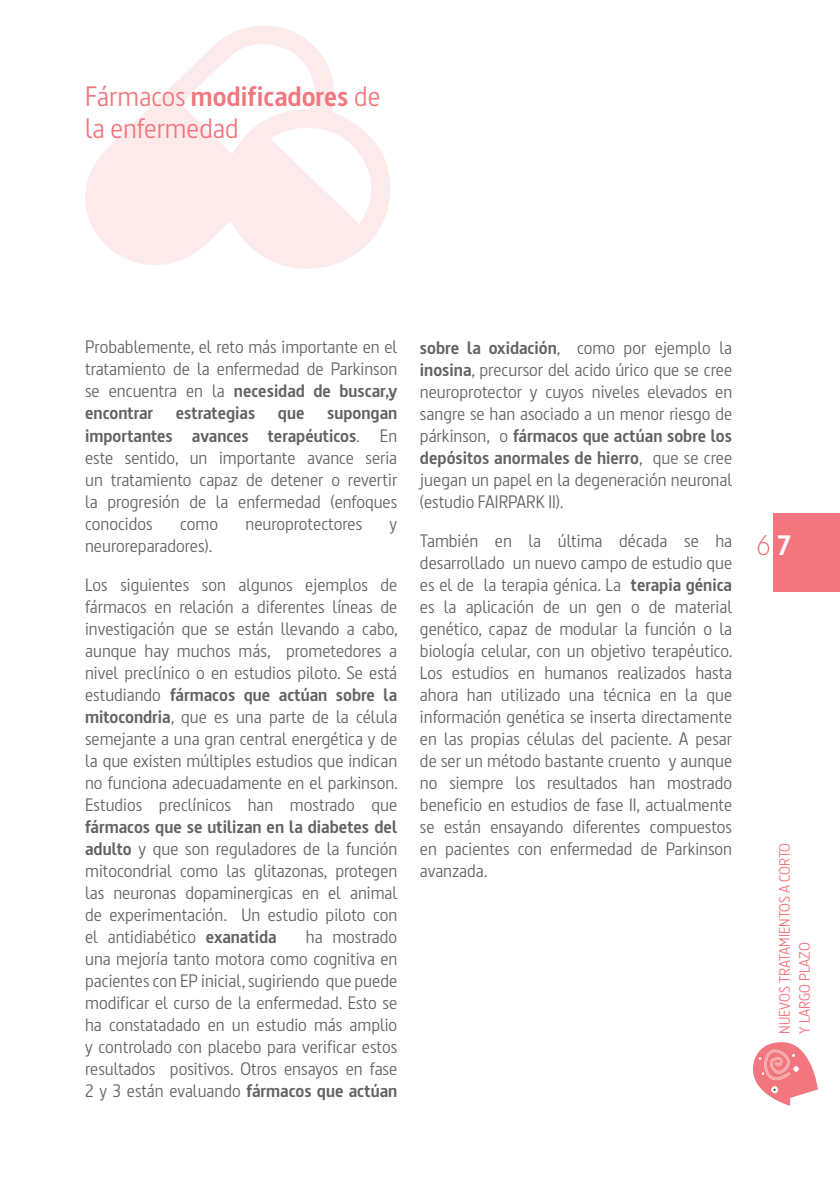
<style>
.page{position:relative;width:840px;height:1191px;background:#fff}
.page>*{position:absolute;margin:0;border:0;box-sizing:border-box;transform-origin:0 0}
.INDICE{font:300 28.4px "Dsignes";color:#f2767e}
._03_Subtítulo_capítu{font:28px/32px "Dsignes";color:#f2767e}
._06_Texto_común_J{font:18px/22px "Dsignes";color:#636366;text-align:justify}
._06_Texto_común_J-2{font:700 18px "Dsignes";color:#636366}
.INDICE-2{font:15px/20px "Dsignes";color:#f2767e}
.s1{font-weight:700}
.s2{font-weight:700;font-size:28px;color:#fff}
</style>
<div class="page">
<div style="left:773px;top:513px;width:66px;height:79px;background:#f2767e"></div>
<svg style="left:753px;top:1042px;width:64px;height:64px"></svg>
<svg style="left:85px;top:25px;width:305px;height:244px;fill:#fdebec"></svg>
<p class="_03_Subtítulo_capítu" style="left:85px;top:80px;width:296px">Fármacos <span class="s1">modificadores</span> de la enfermedad</p>
<p class="_06_Texto_común_J" style="left:85px;top:336px;width:313px">Probablemente, el reto más importante en el tratamiento de la enfermedad de Parkinson se encuentra en la <span class="s1">necesidad de buscar,y encontrar</span></p>
<p class="_06_Texto_común_J-2" style="left:176px;top:403px;width:81px">estrategias</p>
<p class="_06_Texto_común_J-2" style="left:278px;top:403px;width:28px">que</p>
<p class="_06_Texto_común_J" style="left:85px;top:402px;width:313px;text-indent:242px"><span class="s1">supongan importantes avances terapéuticos</span>. En este sentido, un importante avance seria un tratamiento capaz de detener o revertir la progresión de la enfermedad (enfoques conocidos</p>
<p class="_06_Texto_común_J" style="left:180px;top:512px;width:39px">como</p>
<p class="_06_Texto_común_J" style="left:245px;top:512px;width:118px">neuroprotectores</p>
<p class="_06_Texto_común_J" style="left:389px;top:512px;width:9px">y</p>
<p class="_06_Texto_común_J" style="left:85px;top:534px;width:129px">neuroreparadores).</p>
<p class="_06_Texto_común_J" style="left:85px;top:573px;width:314px">Los siguientes son algunos ejemplos de fármacos en relación a diferentes líneas de investigación que se están llevando a cabo, aunque hay muchos más, prometedores a nivel preclínico o en estudios piloto. Se está estudiando <span class="s1">fármacos que actúan sobre la mitocondria</span>, que es una parte de la célula semejante a una gran central energética y de la que existen múltiples estudios que indican no funciona adecuadamente en el parkinson.<br>Estudios preclínicos han mostrado que <span class="s1">fármacos que se utilizan en la diabetes del adulto</span> y que son reguladores de la función mitocondrial como las glitazonas, protegen las neuronas dopaminergicas en el animal de experimentación. Un estudio piloto con el antidiabético <span class="s1">exanatida</span></p>
<p class="_06_Texto_común_J" style="left:85px;top:925px;width:313px;text-indent:220px">ha mostrado una mejoría tanto motora como cognitiva en pacientes con EP inicial, sugiriendo que puede modificar el curso de la enfermedad. Esto se ha constatadado en un estudio más amplio y controlado con placebo para verificar estos resultados positivos. Otros ensayos en fase 2 y 3 están evaluando <span class="s1">fármacos que actúan</span></p>
<p class="_06_Texto_común_J" style="left:420px;top:336px;width:313px"><span class="s1">sobre la oxidación</span>, como por ejemplo la <span class="s1">inosina</span>, precursor del acido úrico que se cree neuroprotector y cuyos niveles elevados en sangre se han asociado a un menor riesgo de párkinson, o <span class="s1">fármacos que actúan sobre los depósitos anormales de hierro</span>, que se cree juegan un papel en la degeneración neuronal (estudio FAIRPARK II).</p>
<p class="_06_Texto_común_J" style="left:420px;top:529px;width:314px">También en la última década se ha desarrollado un nuevo campo de estudio que es el de la terapia génica. La <span class="s1">terapia génica </span>es la aplicación de un gen o de material genético, capaz de modular la función o la biología celular, con un objetivo terapéutico.<br>Los estudios en humanos realizados hasta ahora han utilizado una técnica en la que información genética se inserta directamente en las propias células del paciente. A pesar de ser un método bastante cruento y aunque no siempre los resultados han mostrado beneficio en estudios de fase II, actualmente se están ensayando diferentes compuestos en pacientes con enfermedad de Parkinson avanzada.</p>
<p class="INDICE" style="left:756px;top:528px;width:36px">6<span class="s2">7</span></p>
<p class="INDICE-2" style="left:774px;top:1033px;width:192px;rotate:-90deg">NUEVOS TRATAMIENTOS A CORTO<br>Y LARGO PLAZO</p>
</div>
